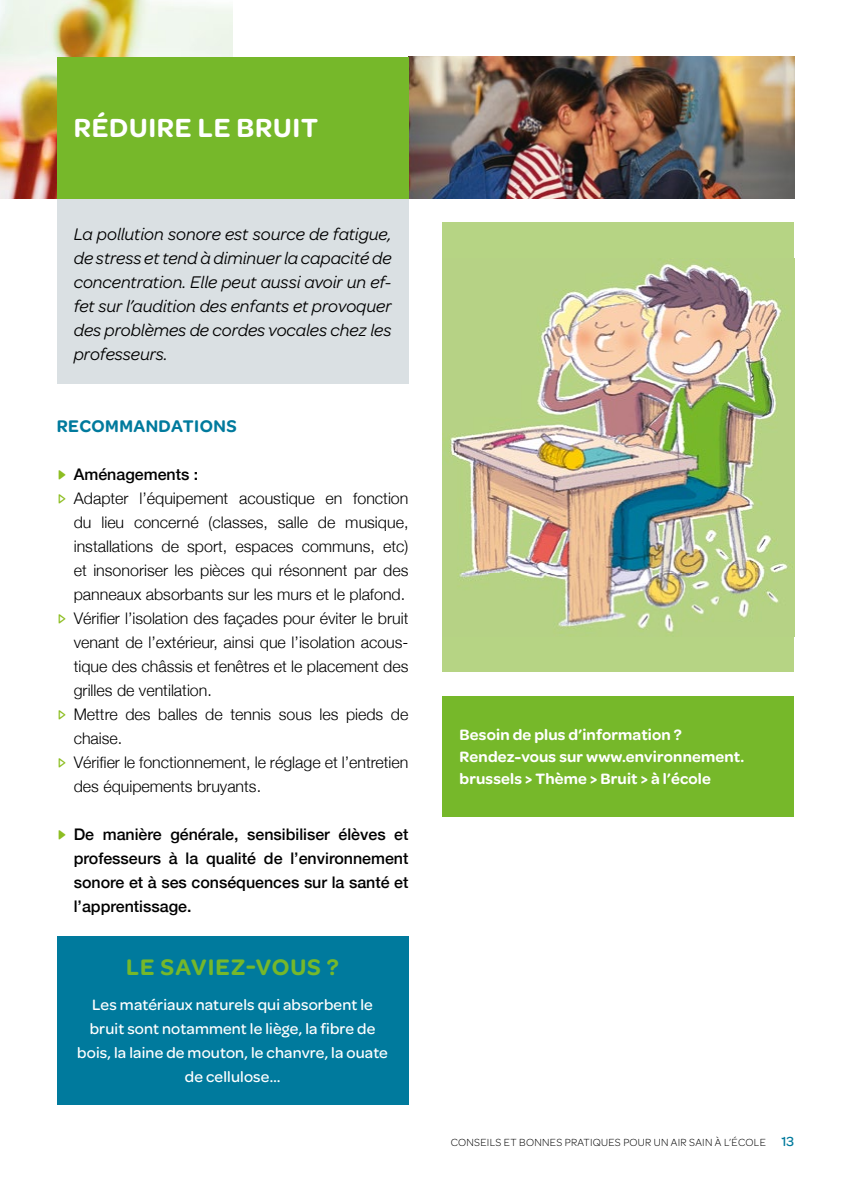
<style>
.page{position:relative;width:851px;height:1191px;background:#fff}
.page>*{position:absolute;margin:0;border:0;box-sizing:border-box;transform-origin:0 0}
.t1{font:600 28px "Omnes";letter-spacing:.025em;color:#fff}
.t2{font:600 24px "Omnes";letter-spacing:.04em;color:#76b82a}
.t3{font:italic 18px/24px "Omnes";color:#000;text-align:justify}
.t4{font:600 18px "Omnes";letter-spacing:.025em;color:#007a9d}
.t5{font:300 16px "Helvetica Neue";color:#000}
.t6{font:500 16px/24px "Helvetica Neue";color:#000;text-align:justify}
.t7{font:500 16px/24px "Omnes";letter-spacing:.01em;color:#fff;text-align:center}
.t8{font:600 16px/22px "Omnes";letter-spacing:.01em;color:#fff}
.t9{font:300 11px "Omnes";letter-spacing:.025em;color:#000}
.s1{font-family:"Omnes";font-weight:500;color:#8dbe22}
.s2{font-weight:500;font-size:14px;color:#007a9d}
</style>
<div class="page">
<img style="left:0;top:0;width:232px;height:198px">
<img style="left:408px;top:57px;width:386px;height:141px">
<div style="left:57px;top:198px;width:351px;height:186px;background:#dae0e3"></div>
<div style="left:57px;top:57px;width:351px;height:141px;background:#76b82a"></div>
<div style="left:442px;top:222px;width:352px;height:450px;background:#b6d484"></div>
<img style="left:450px;top:263px;width:338px;height:369px">
<div style="left:57px;top:936px;width:351px;height:168px;background:#007a9d"></div>
<div style="left:442px;top:696px;width:352px;height:120px;background:#76b82a"></div>
<h1 class="t1" style="left:74px;top:108px;width:246px">RÉDUIRE LE BRUIT</h1>
<p class="t3" style="left:74px;top:221px;width:319px">La pollution sonore est source de fatigue, de stress et tend à diminuer la capacité de concentration. Elle peut aussi avoir un ef&shy;fet sur l’audition des enfants et provoquer des problèmes de cordes vocales chez les professeurs.</p>
<p class="t4" style="left:57px;top:413px;width:181px">RECOMMANDATIONS</p>
<p class="t6" style="left:74px;top:461px;width:126px">Aménagements :</p>
<p class="t5" style="left:57px;top:485px;width:353px"><span class="s1">ǜ</span> Adapter l’équipement acoustique en fonction</p>
<p class="t5" style="left:74px;top:509px;width:336px">du lieu concerné (classes, salle de musique,</p>
<p class="t5" style="left:74px;top:533px;width:336px">installations de sport, espaces communs, etc)</p>
<p class="t5" style="left:74px;top:557px;width:336px">et insonoriser les pièces qui résonnent par des</p>
<p class="t5" style="left:74px;top:581px;width:333px">panneaux absorbants sur les murs et le plafond.</p>
<p class="t5" style="left:57px;top:605px;width:353px"><span class="s1">ǜ</span> Vérifier l’isolation des façades pour éviter le bruit</p>
<p class="t5" style="left:74px;top:629px;width:336px">venant de l’extérieur, ainsi que l’isolation acous-</p>
<p class="t5" style="left:74px;top:653px;width:336px">tique des châssis et fenêtres et le placement des</p>
<p class="t5" style="left:74px;top:677px;width:140px">grilles de ventilation.</p>
<p class="t5" style="left:57px;top:701px;width:353px"><span class="s1">ǜ</span> Mettre des balles de tennis sous les pieds de</p>
<p class="t5" style="left:74px;top:725px;width:50px">chaise.</p>
<p class="t5" style="left:57px;top:749px;width:353px"><span class="s1">ǜ</span> Vérifier le fonctionnement, le réglage et l’entretien</p>
<p class="t5" style="left:74px;top:773px;width:189px">des équipements bruyants.</p>
<p class="t6" style="left:74px;top:821px;width:336px">De manière générale, sensibiliser élèves et professeurs à la qualité de l’environnement sonore et à ses conséquences sur la santé et l’apprentissage.</p>
<h2 class="t2" style="left:126px;top:950px;width:214px">LE SAVIEZ-VOUS ?</h2>
<p class="t7" style="left:77px;top:992px;width:312px">Les matériaux naturels qui absorbent le bruit sont notamment le liège, la fibre de bois, la laine de mouton, le chanvre, la ouate de cellulose…</p>
<p class="t8" style="left:459px;top:722px;width:286px">Besoin de plus d’information ?<br>Rendez-vous sur www.environnement. brussels &gt; Thème &gt; Bruit &gt; à l’école</p>
<p class="t9" style="left:450px;top:1134px;width:345px">CONSEILS ET BONNES PRATIQUES POUR UN AIR SAIN À L’ÉCOLE <span class="s2">13</span></p>
</div>
